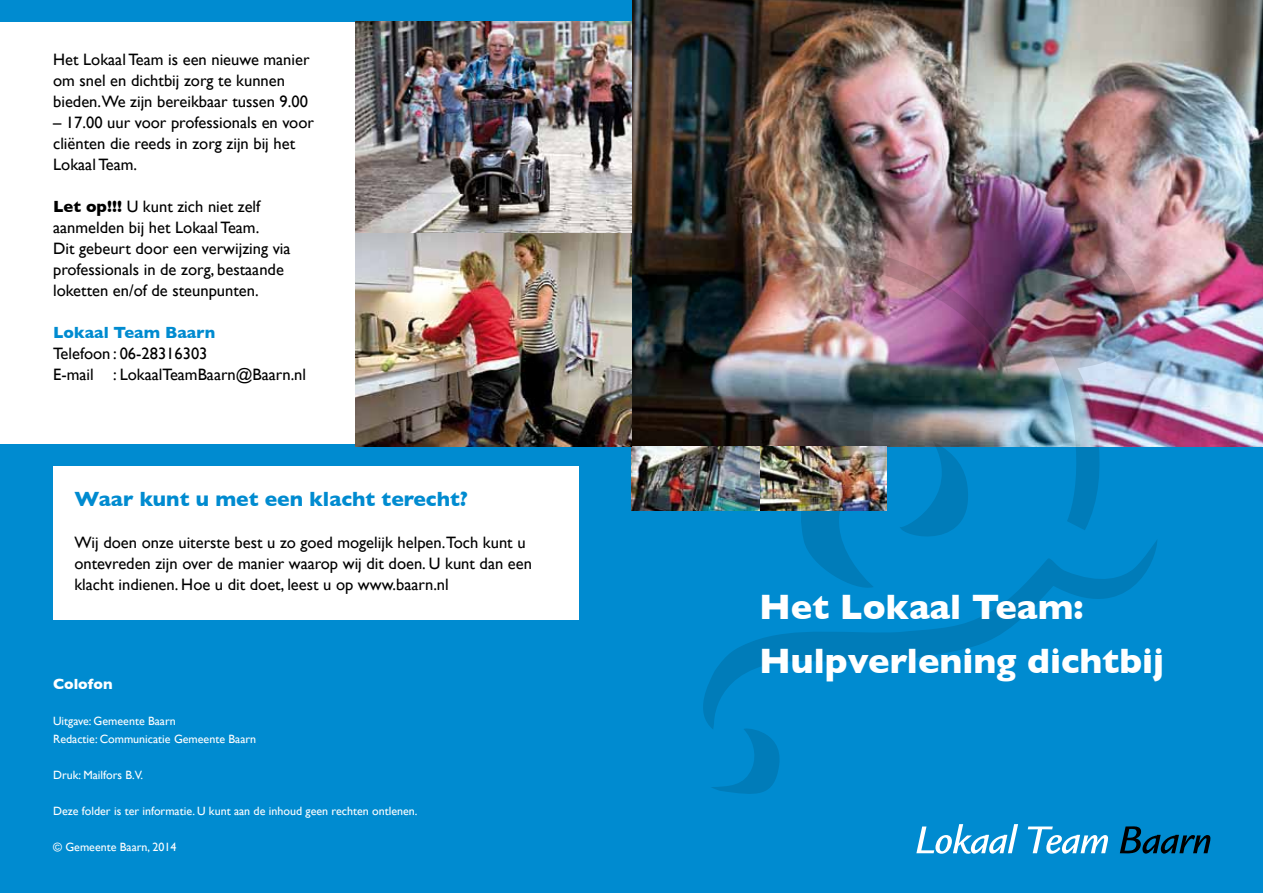
<style>
.page{position:relative;width:1263px;height:893px;background:#fff}
.page>*{position:absolute;margin:0;border:0;box-sizing:border-box;transform-origin:0 0}
.t1{font:700 36px/54px "Gill Sans";color:#fff}
.t2{font:700 21px "Gill Sans";color:#008bd0}
.t3{font:16.5px/21px "Gill Sans";color:#000}
.t4{font:700 16.5px "Gill Sans";color:#008bd0}
.t5{font:700 15px "Gill Sans";color:#fff}
.t6{font:12px/18px "Gill Sans";color:#fff}
.s1{font-weight:700}
</style>
<div class="page">
<div style="left:0;top:444px;width:1263px;height:449px;background:#008bd0"></div>
<img style="left:631px;top:0;width:632px;height:446px">
<img style="left:631px;top:451px;width:256px;height:59px">
<svg style="left:916px;top:824px;width:102px;height:30px"></svg>
<svg style="left:1028px;top:826px;width:80px;height:28px"></svg>
<svg style="left:1120px;top:826px;width:90px;height:28px"></svg>
<div style="left:53px;top:466px;width:525px;height:153px;background:#fff"></div>
<svg style="left:703px;top:540px;width:454px;height:186px"></svg>
<img style="left:787px;top:451px;width:95px;height:141px">
<svg style="left:899px;top:451px;width:77px;height:101px"></svg>
<img style="left:1050px;top:261px;width:104px;height:269px">
<svg style="left:710px;top:726px;width:70px;height:68px"></svg>
<svg style="left:835px;top:129px;width:48px;height:4px"></svg>
<img style="left:631px;top:133px;width:379px;height:318px">
<div style="left:0;top:0;width:631px;height:21px;background:#008bd0"></div>
<img style="left:355px;top:21px;width:276px;height:425px">
<p class="t3" style="left:53px;top:48px;width:258px">Het Lokaal Team is een nieuwe manier om snel en dichtbij zorg te kunnen bieden.We zijn bereikbaar tussen 9.00</p>
<p class="t3" style="left:53px;top:111px;width:262px">– 17.00 uur voor professionals en voor cliënten die reeds in zorg zijn bij het<br>Lokaal Team.</p>
<p class="t3" style="left:53px;top:195px;width:239px"><span class="s1">Let op!!!</span> U kunt zich niet zelf aanmelden bij het Lokaal Team.<br>Dit gebeurt door een verwijzing via professionals in de zorg, bestaande loketten en/of de steunpunten.</p>
<p class="t4" style="left:53px;top:322px;width:164px">Lokaal Team Baarn</p>
<p class="t3" style="left:53px;top:342px;width:254px">Telefoon : 06-28316303<br>E-mail : LokaalTeamBaarn@Baarn.nl</p>
<p class="t2" style="left:74px;top:486px;width:395px">Waar kunt u met een klacht terecht?</p>
<p class="t3" style="left:74px;top:531px;width:459px">Wij doen onze uiterste best u zo goed mogelijk helpen.Toch kunt u ontevreden zijn over de manier waarop wij dit doen. U kunt dan een klacht indienen. Hoe u dit doet, leest u op www.baarn.nl</p>
<p class="t5" style="left:53px;top:675px;width:61px">Colofon</p>
<p class="t6" style="left:53px;top:711px;width:205px">Uitgave: Gemeente Baarn<br>Redactie: Communicatie Gemeente Baarn</p>
<p class="t6" style="left:53px;top:765px;width:91px">Druk: Mailfors B.V.</p>
<p class="t6" style="left:53px;top:801px;width:366px">Deze folder is ter informatie. U kunt aan de inhoud geen rechten ontlenen.</p>
<p class="t6" style="left:53px;top:837px;width:125px">© Gemeente Baarn, 2014</p>
<h1 class="t1" style="left:759px;top:579px;width:407px">Het Lokaal Team:<br>Hulpverlening dichtbij</h1>
</div>
